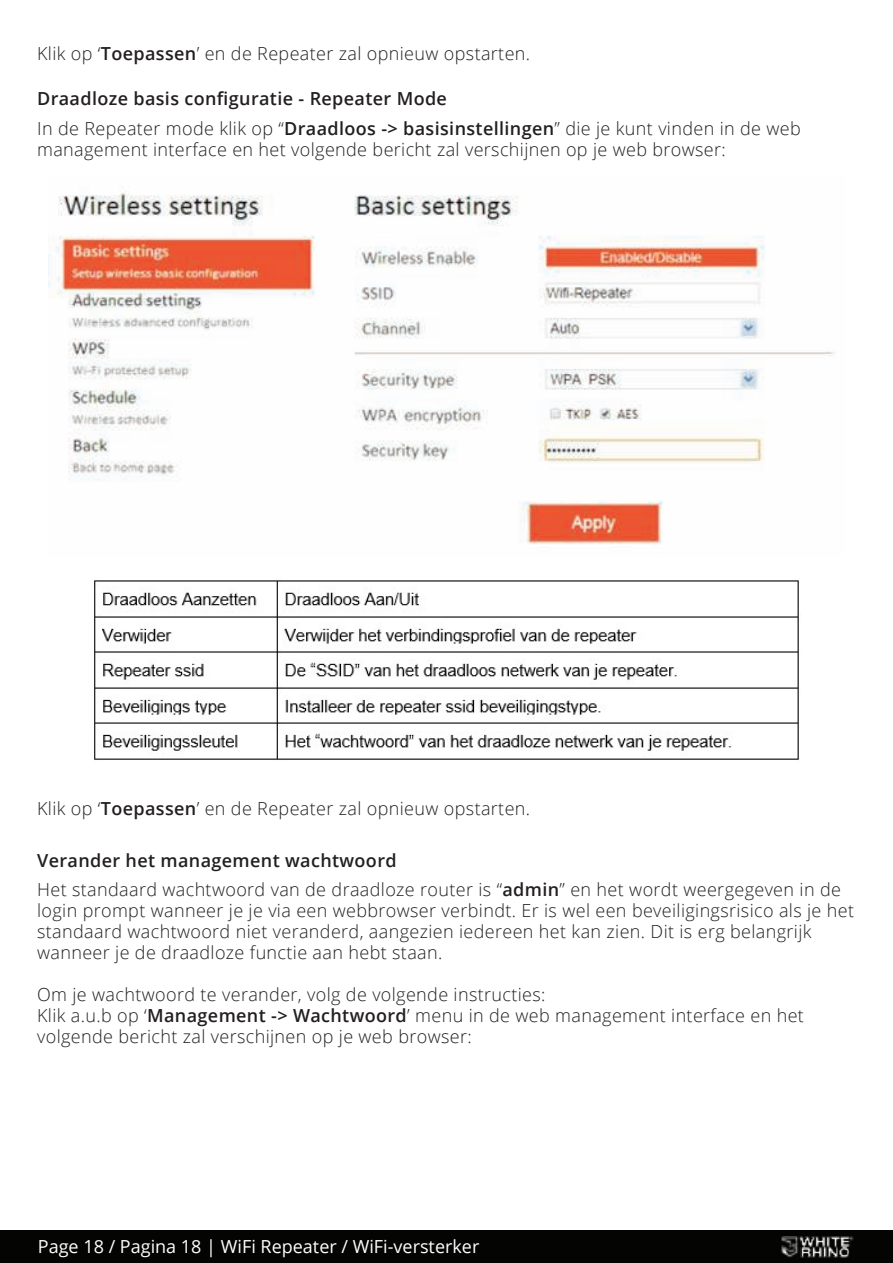
<style>
.page{position:relative;width:893px;height:1263px;background:#fff}
.page>*{position:absolute;margin:0;border:0;box-sizing:border-box;transform-origin:0 0}
.t1{font:300 18px/21px "Open Sans";letter-spacing:.02em;color:#231f20}
.t2{font:600 18px "Open Sans";letter-spacing:.02em;color:#231f20}
.t3{font:18px "Open Sans";color:#fff}
.s1{font-weight:600}
</style>
<div class="page">
<div style="left:0;top:1230px;width:893px;height:33px;background:#040503"></div>
<img style="left:781px;top:1236px;width:73px;height:22px">
<img style="left:49px;top:193px;width:786px;height:351px">
<img style="left:94px;top:580px;width:705px;height:180px">
<p class="t1" style="left:37px;top:43px;width:495px">Klik op ‘<span class="s1">Toepassen</span>’ en de Repeater zal opnieuw opstarten.</p>
<p class="t2" style="left:37px;top:86px;width:411px">Draadloze basis configuratie - Repeater Mode</p>
<p class="t1" style="left:37px;top:118px;width:765px">In de Repeater mode klik op “<span class="s1">Draadloos -&gt; basisinstellingen</span>” die je kunt vinden in de web management interface en het volgende bericht zal verschijnen op je web browser:</p>
<p class="t1" style="left:37px;top:797px;width:495px">Klik op ‘<span class="s1">Toepassen</span>’ en de Repeater zal opnieuw opstarten.</p>
<p class="t2" style="left:37px;top:848px;width:361px">Verander het management wachtwoord</p>
<p class="t1" style="left:37px;top:878px;width:818px">Het standaard wachtwoord van de draadloze router is “<span class="s1">admin</span>” en het wordt weergegeven in de login prompt wanneer je je via een webbrowser verbindt. Er is wel een beveiligingsrisico als je het standaard wachtwoord niet veranderd, aangezien iedereen het kan zien. Dit is erg belangrijk wanneer je de draadloze functie aan hebt staan.</p>
<p class="t1" style="left:37px;top:983px;width:768px">Om je wachtwoord te verander, volg de volgende instructies:<br>Klik a.u.b op ‘<span class="s1">Management -&gt; Wachtwoord</span>’ menu in de web management interface en het volgende bericht zal verschijnen op je web browser:</p>
<p class="t3" style="left:38px;top:1239px;width:443px">Page 18 / Pagina 18 | WiFi Repeater / WiFi-versterker</p>
</div>
